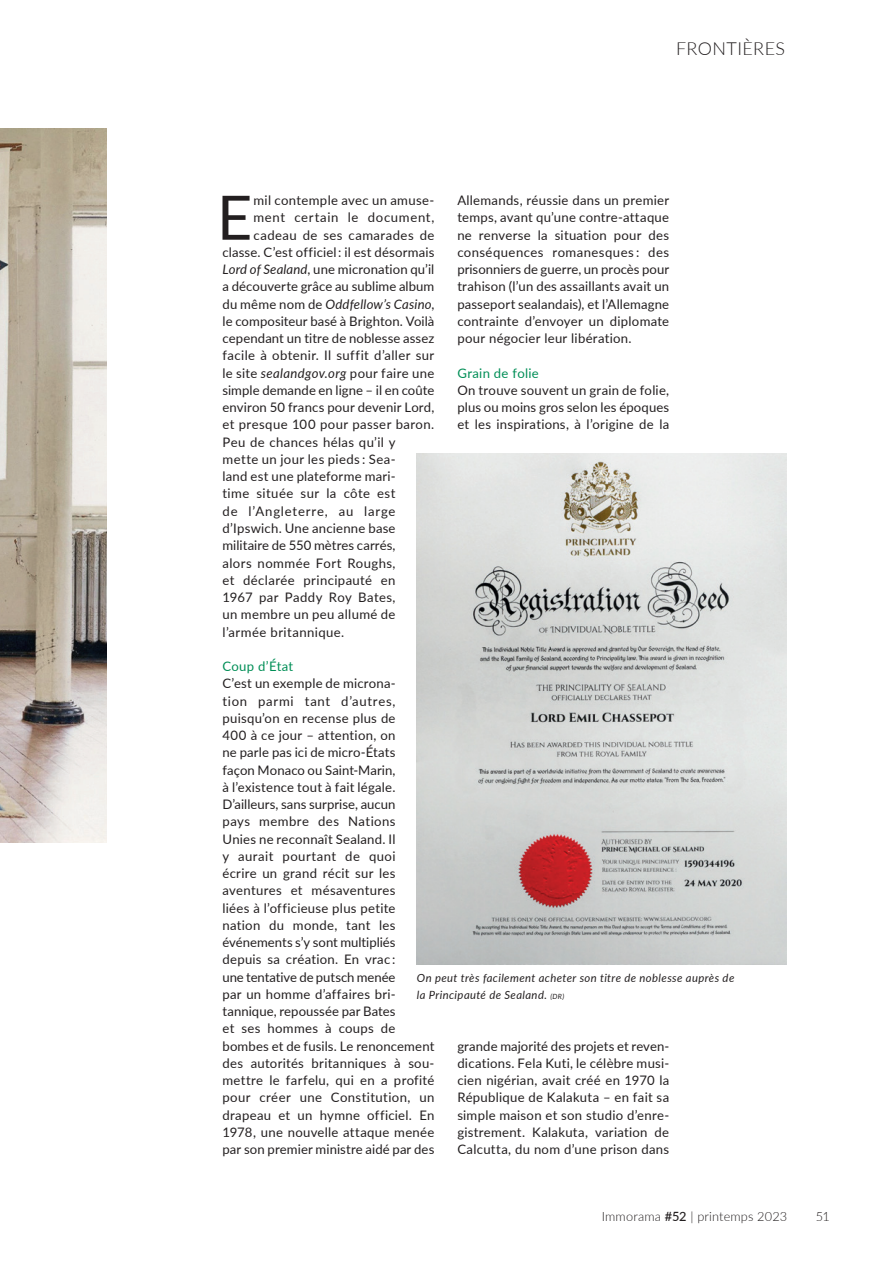
<style>
.page{position:relative;width:893px;height:1263px;background:#fff}
.page>*{position:absolute;margin:0;border:0;box-sizing:border-box;transform-origin:0 0}
._03_Sous_titre{font:61.35px "Lato";color:#231f20}
.t1{font:300 18px "Lato";letter-spacing:.025em;color:#231f20}
._03_Sous_titre-2{font:13.2px/17.2px "Lato";letter-spacing:.02em;color:#231f20;text-align:justify}
._03_Sous_titre-3{font:italic 13.2px "Lato";letter-spacing:.015em;color:#231f20}
._03_Sous_titre-4{font:13.2px "Lato";color:#231f20}
._03_Sous_titre-5{font:13.2px "Lato";letter-spacing:.05em;color:#231f20}
._03_Sous_titre-6{font:13.2px "Lato";letter-spacing:.065em;color:#231f20}
._03_Sous_titre-7{font:13.2px "Lato";letter-spacing:.02em;color:#008e56}
.t2{font:300 12.75px "Lato";letter-spacing:.01em;color:#231f20}
.t3{font:italic 11.25px "Lato";letter-spacing:.035em;color:#231f20}
.s1{font-style:italic}
.s2{font-style:normal}
.s3{font-size:7.2px}
.s4{font-weight:500}
</style>
<div class="page">
<img style="left:0;top:129px;width:106px;height:714px">
<img style="left:417px;top:453px;width:370px;height:511px">
<p class="t1" style="left:676px;top:36px;width:111px">FRONTIÈRES</p>
<p class="_03_Sous_titre-2" style="left:457px;top:191px;width:213px">Allemands, réussie dans un premier temps, avant qu’une contre-attaque ne renverse la situation pour des conséquences romanesques : des prisonniers de guerre, un procès pour trahison (l’un des assaillants avait un passeport sealandais), et l’Allemagne contrainte d’envoyer un diplomate pour négocier leur libération.</p>
<p class="_03_Sous_titre-7" style="left:457px;top:363px;width:83px">Grain de folie</p>
<p class="_03_Sous_titre-2" style="left:457px;top:381px;width:213px">On trouve souvent un grain de folie, plus ou moins gros selon les époques et les inspirations, à l’origine de la</p>
<p class="_03_Sous_titre" style="left:217px;top:173px;width:37px">E</p>
<p class="_03_Sous_titre-2" style="left:253px;top:191px;width:182px">mil contemple avec un amuse-</p>
<p class="_03_Sous_titre-5" style="left:253px;top:208px;width:182px">ment certain le document,</p>
<p class="_03_Sous_titre-2" style="left:253px;top:226px;width:182px">cadeau de ses camarades de</p>
<p class="_03_Sous_titre-2" style="left:222px;top:243px;width:213px">classe. C’est officiel : il est désormais</p>
<p class="_03_Sous_titre-2" style="left:222px;top:260px;width:213px"><span class="s1">Lord of Sealand</span>, une micronation qu’il</p>
<p class="_03_Sous_titre-2" style="left:222px;top:277px;width:213px">a découverte grâce au sublime album</p>
<p class="_03_Sous_titre-3" style="left:222px;top:294px;width:213px"><span class="s2">du même nom de</span> Oddfellow’s Casino<span class="s2">,</span></p>
<p class="_03_Sous_titre-2" style="left:222px;top:312px;width:213px">le compositeur basé à Brighton. Voilà</p>
<p class="_03_Sous_titre-2" style="left:222px;top:329px;width:213px">cependant un titre de noblesse assez</p>
<p class="_03_Sous_titre-2" style="left:222px;top:346px;width:213px">facile à obtenir. Il suffit d’aller sur</p>
<p class="_03_Sous_titre-2" style="left:222px;top:364px;width:213px">le site <span class="s1">sealandgov.org</span> pour faire une</p>
<p class="_03_Sous_titre-2" style="left:222px;top:381px;width:213px">simple demande en ligne – il en coûte</p>
<p class="_03_Sous_titre-2" style="left:222px;top:398px;width:213px">environ 50 francs pour devenir Lord,</p>
<p class="_03_Sous_titre-2" style="left:222px;top:415px;width:213px">et presque 100 pour passer baron.</p>
<p class="_03_Sous_titre-2" style="left:222px;top:433px;width:175px">Peu de chances hélas qu’il y</p>
<p class="_03_Sous_titre-2" style="left:222px;top:450px;width:175px">mette un jour les pieds : Sea-</p>
<p class="_03_Sous_titre-2" style="left:222px;top:467px;width:175px">land est une plateforme mari-</p>
<p class="_03_Sous_titre-2" style="left:222px;top:484px;width:175px">time située sur la côte est</p>
<p class="_03_Sous_titre-6" style="left:222px;top:501px;width:175px">de l’Angleterre, au large</p>
<p class="_03_Sous_titre-2" style="left:222px;top:519px;width:175px">d’Ipswich. Une ancienne base</p>
<p class="_03_Sous_titre-4" style="left:222px;top:536px;width:175px">militaire de 550 mètres carrés,</p>
<p class="_03_Sous_titre-2" style="left:222px;top:553px;width:175px">alors nommée Fort Roughs,</p>
<p class="_03_Sous_titre-2" style="left:222px;top:571px;width:175px">et déclarée principauté en</p>
<p class="_03_Sous_titre-2" style="left:222px;top:588px;width:175px">1967 par Paddy Roy Bates,</p>
<p class="_03_Sous_titre-2" style="left:222px;top:605px;width:175px">un membre un peu allumé de</p>
<p class="_03_Sous_titre-2" style="left:222px;top:622px;width:123px">l’armée britannique.</p>
<p class="_03_Sous_titre-7" style="left:222px;top:657px;width:72px">Coup d’État</p>
<p class="_03_Sous_titre-2" style="left:222px;top:674px;width:213px;text-align:left">C’est un exemple de microna-<br>tion parmi tant d’autres, puisqu’on en recense plus de<br>400 à ce jour – attention, on<br>ne parle pas ici de micro-États<br>façon Monaco ou Saint-Marin,<br>à l’existence tout à fait légale.<br>D’ailleurs, sans surprise, aucun<br>pays membre des Nations<br>Unies ne reconnaît Sealand. Il<br>y aurait pourtant de quoi<br>écrire un grand récit sur les aventures et mésaventures<br>liées à l’officieuse plus petite nation du monde, tant les événements s’y sont multipliés depuis sa création. En vrac :<br>une tentative de putsch menée<br>par un homme d’affaires bri&shy;tannique, repoussée par Bates<br>et ses hommes à coups de bombes et de fusils. Le renoncement des autorités britanniques à sou&shy;mettre le farfelu, qui en a profité pour créer une Constitution, un drapeau et un hymne officiel. En<br>1978, une nouvelle attaque menée par son premier ministre aidé par des</p>
<p class="t3" style="left:417px;top:969px;width:319px">On peut très facilement acheter son titre de noblesse auprès de</p>
<p class="t3" style="left:417px;top:987px;width:149px">la Principauté de Sealand. <span class="s3">(DR)</span></p>
<p class="_03_Sous_titre-2" style="left:457px;top:1036px;width:213px">grande majorité des projets et reven&shy;dications. Fela Kuti, le célèbre musi&shy;cien nigérian, avait créé en 1970 la République de Kalakuta – en fait sa simple maison et son studio d’enre&shy;gistrement. Kalakuta, variation de Calcutta, du nom d’une prison dans</p>
<p class="t2" style="left:602px;top:1207px;width:187px">Immorama <span class="s4">#52</span> | printemps 2023</p>
<p class="t2" style="left:816px;top:1207px;width:15px">51</p>
</div>
